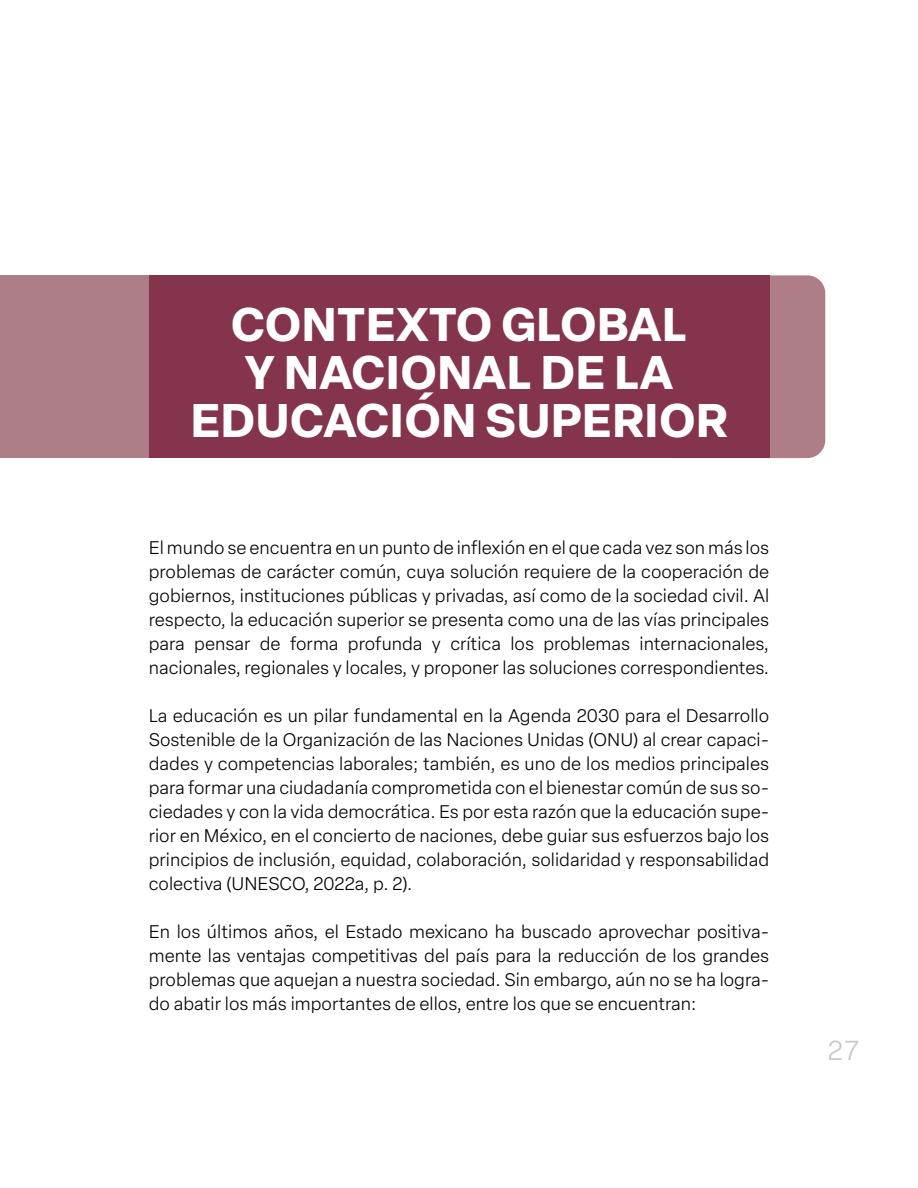
<style>
.page{position:relative;width:918px;height:1188px;background:#fff}
.page>*{position:absolute;margin:0;border:0;box-sizing:border-box;transform-origin:0 0}
.t1{font:700 46.5px/48px "Elza Text";color:#fff;text-align:center}
.t2{font:300 27px "Elza Text";color:#c6c6c6}
.t3{font:300 18px/24px "Elza Text";color:#000;text-align:justify}
</style>
<div class="page">
<div style="left:653px;top:275px;width:172px;height:183px;background:#af7d88;border-radius:18px"></div>
<div style="left:0;top:275px;width:173px;height:183px;background:#af7d88"></div>
<div style="left:149px;top:275px;width:620px;height:183px;background:#84344b"></div>
<h1 class="t1" style="left:191px;top:299px;width:538px">CONTEXTO GLOBAL<br>Y NACIONAL DE LA<br>EDUCACIÓN SUPERIOR</h1>
<p class="t3" style="left:149px;top:535px;width:622px">El mundo se encuentra en un punto de inflexión en el que cada vez son más los problemas de carácter común, cuya solución requiere de la cooperación de gobiernos, instituciones públicas y privadas, así como de la sociedad civil. Al respecto, la educación superior se presenta como una de las vías principales para pensar de forma profunda y crítica los problemas internacionales, nacionales, regionales y locales, y proponer las soluciones correspondientes.</p>
<p class="t3" style="left:149px;top:703px;width:622px">La educación es un pilar fundamental en la Agenda 2030 para el Desarrollo Sostenible de la Organización de las Naciones Unidas (ONU) al crear capaci&shy;dades y competencias laborales; también, es uno de los medios principales para formar una ciudadanía comprometida con el bienestar común de sus so&shy;ciedades y con la vida democrática. Es por esta razón que la educación supe&shy;rior en México, en el concierto de naciones, debe guiar sus esfuerzos bajo los principios de inclusión, equidad, colaboración, solidaridad y responsabilidad colectiva (UNESCO, 2022a, p. 2).</p>
<p class="t3" style="left:149px;top:919px;width:622px">En los últimos años, el Estado mexicano ha buscado aprovechar positiva&shy;mente las ventajas competitivas del país para la reducción de los grandes problemas que aquejan a nuestra sociedad. Sin embargo, aún no se ha logra&shy;do abatir los más importantes de ellos, entre los que se encuentran:</p>
<h2 class="t2" style="left:828px;top:1032px;width:33px">27</h2>
</div>
